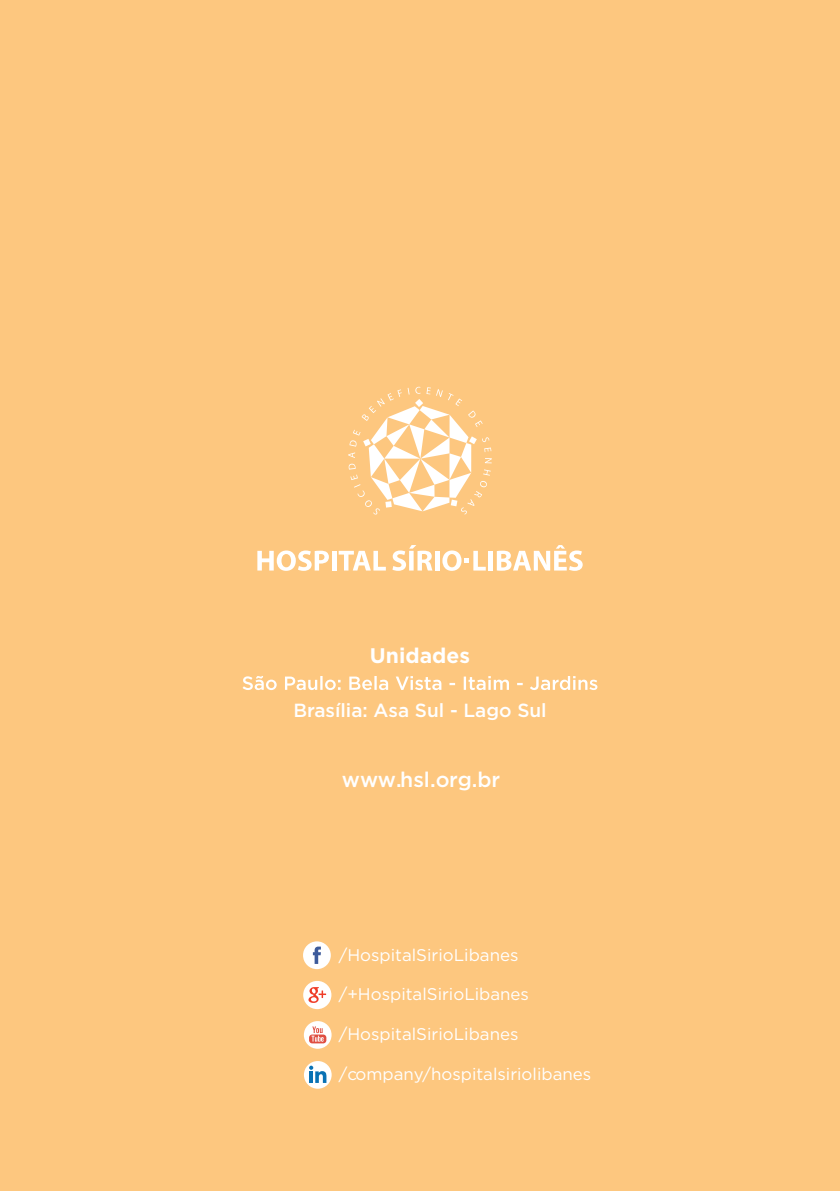
<style>
.page{position:relative;width:840px;height:1191px;background:#fff}
.page>*{position:absolute;margin:0;border:0;box-sizing:border-box;transform-origin:0 0}
.t1{font:500 21px "Gotham";color:#fff}
.t2{font:700 21px "Gotham";color:#fff}
.t3{font:500 19px "Gotham";color:#fff}
.t4{font:16.8px "Gotham";color:#fff}
</style>
<div class="page">
<div style="left:0;top:0;width:839px;height:1191px;background:#fdc77f"></div>
<svg style="left:348px;top:387px;width:143px;height:128px"></svg>
<svg style="left:392px;top:545px;width:40px;height:26px"></svg>
<div style="left:434px;top:551px;width:5px;height:19px;background:#fff"></div>
<hr style="left:488px;top:551px;width:4px;height:19px;background:#fff">
<svg style="left:496px;top:545px;width:86px;height:26px"></svg>
<svg style="left:257px;top:550px;width:72px;height:21px"></svg>
<div style="left:331px;top:551px;width:5px;height:19px;background:#fff"></div>
<svg style="left:338px;top:551px;width:47px;height:19px"></svg>
<svg style="left:442px;top:550px;width:43px;height:21px"></svg>
<svg style="left:242px;top:676px;width:355px;height:14px"></svg>
<div style="left:303px;top:941px;width:27px;height:28px;background:#fff;border-radius:50%"></div>
<svg style="left:313px;top:946px;width:8px;height:18px"></svg>
<div style="left:304px;top:1061px;width:27px;height:27px;background:#fff;border-radius:50%"></div>
<svg style="left:309px;top:1065px;width:17px;height:18px"></svg>
<div style="left:303px;top:981px;width:28px;height:28px;background:#fff;border-radius:50%"></div>
<svg style="left:308px;top:987px;width:18px;height:16px"></svg>
<div style="left:304px;top:1021px;width:27px;height:27px;background:#fff;border-radius:50%"></div>
<svg style="left:309px;top:1026px;width:17px;height:17px"></svg>
<p class="t2" style="left:370px;top:641px;width:101px">Unidades</p>
<p class="t3" style="left:293px;top:697px;width:255px">Brasília: Asa Sul - Lago Sul</p>
<p class="t1" style="left:342px;top:766px;width:160px">www.hsl.org.br</p>
<p class="t4" style="left:338px;top:943px;width:181px">/HospitalSirioLibanes</p>
<p class="t4" style="left:338px;top:983px;width:192px">/+HospitalSirioLibanes</p>
<p class="t4" style="left:338px;top:1023px;width:181px">/HospitalSirioLibanes</p>
<p class="t4" style="left:338px;top:1063px;width:254px">/company/hospitalsiriolibanes</p>
</div>
